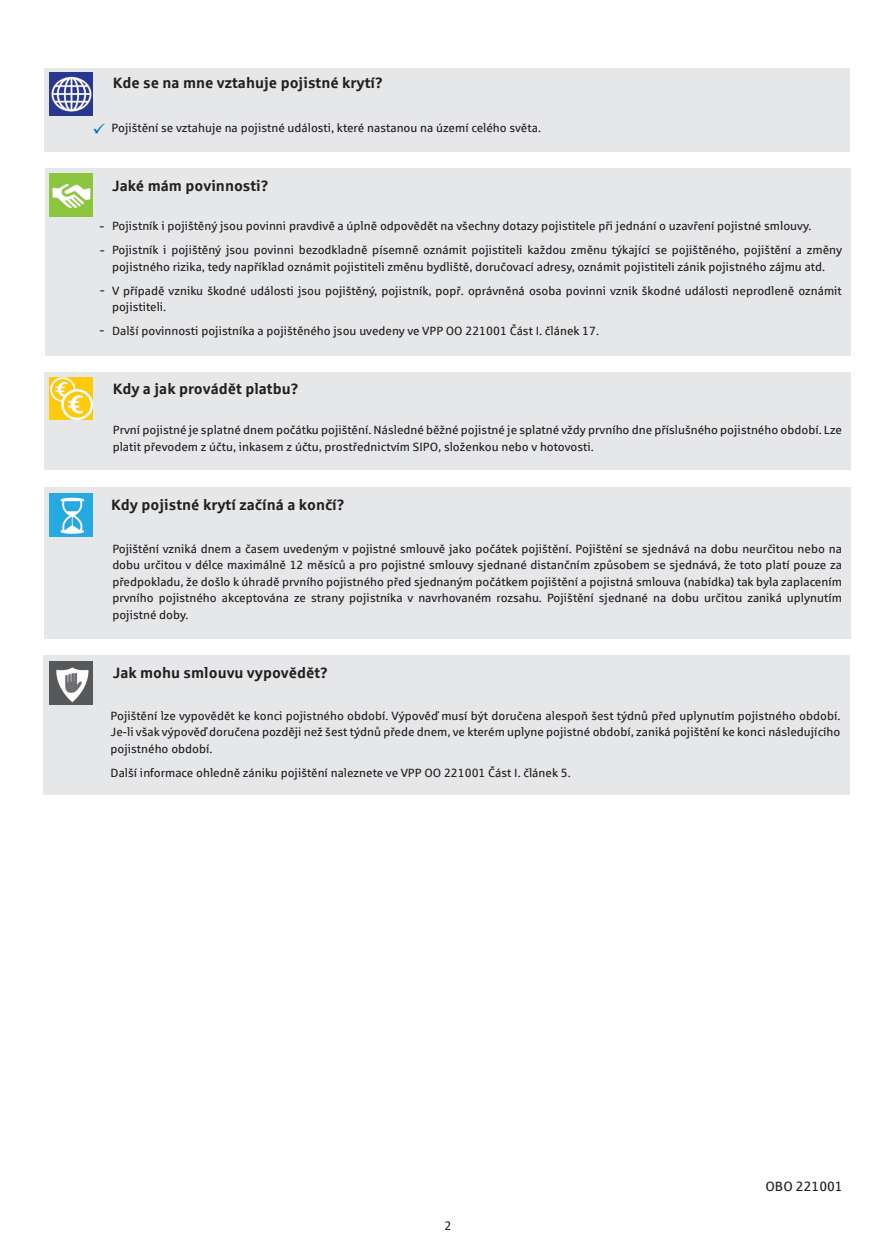
<style>
.page{position:relative;width:893px;height:1251px;background:#fff}
.page>*{position:absolute;margin:0;border:0;box-sizing:border-box;transform-origin:0 0}
.t1{font:16.5px "Calibri";color:#231f20}
.t2{font:700 15px "Sparkasse Rg";color:#231f20}
.t3{font:13.5px "Sparkasse Rg";color:#231f20}
.t4{font:13.5px "Calibri";color:#231f20}
.t5{font:12px/16.5px "Sparkasse Rg";color:#231f20}
</style>
<div class="page">
<div style="left:45px;top:168px;width:805px;height:187px;background:#e6e7e9"></div>
<div style="left:44px;top:372px;width:806px;height:98px;background:#e6e7e9"></div>
<div style="left:45px;top:487px;width:806px;height:151px;background:#e6e7e9"></div>
<div style="left:43px;top:655px;width:807px;height:139px;background:#e6e7e9"></div>
<img style="left:50px;top:173px;width:42px;height:43px">
<img style="left:50px;top:377px;width:42px;height:43px">
<img style="left:50px;top:493px;width:42px;height:43px">
<img style="left:50px;top:661px;width:42px;height:43px">
<div style="left:44px;top:68px;width:806px;height:83px;background:#e6e7e9"></div>
<img style="left:50px;top:73px;width:42px;height:42px">
<p class="t2" style="left:113px;top:73px;width:272px">Kde se na mne vztahuje pojistné krytí?</p>
<p class="t5" style="left:112px;top:119px;width:431px">Pojištění se vztahuje na pojistné události, které nastanou na území celého světa.</p>
<p class="t2" style="left:112px;top:176px;width:158px">Jaké mám povinnosti?</p>
<p class="t5" style="left:112px;top:217px;width:701px">Pojistník i pojištěný jsou povinni pravdivě a úplně odpovědět na všechny dotazy pojistitele při jednání o uzavření pojistné smlouvy.</p>
<p class="t5" style="left:112px;top:241px;width:731px">Pojistník i pojištěný jsou povinni bezodkladně písemně oznámit pojistiteli každou změnu týkající se pojištěného, pojištění a změny pojistného rizika, tedy například oznámit pojistiteli změnu bydliště, doručovací adresy, oznámit pojistiteli zánik pojistného zájmu atd.</p>
<p class="t5" style="left:112px;top:282px;width:731px">V případě vzniku škodné události jsou pojištěný, pojistník, popř. oprávněná osoba povinni vznik škodné události neprodleně oznámit pojistiteli.</p>
<p class="t5" style="left:112px;top:322px;width:489px">Další povinnosti pojistníka a pojištěného jsou uvedeny ve VPP OO 221001 Část I. článek 17.</p>
<p class="t1" style="left:99px;top:214px;width:7px">-</p>
<p class="t1" style="left:100px;top:238px;width:7px">-</p>
<p class="t1" style="left:100px;top:278px;width:7px">-</p>
<p class="t1" style="left:100px;top:318px;width:7px">-</p>
<p class="t2" style="left:113px;top:379px;width:187px">Kdy a jak provádět platbu?</p>
<p class="t5" style="left:113px;top:421px;width:731px">První pojistné je splatné dnem počátku pojištění. Následné běžné pojistné je splatné vždy prvního dne příslušného pojistného období. Lze platit převodem z účtu, inkasem z účtu, prostřednictvím SIPO, složenkou nebo v hotovosti.</p>
<p class="t2" style="left:111px;top:495px;width:235px">Kdy pojistné krytí začíná a končí?</p>
<p class="t5" style="left:112px;top:539px;width:731px;text-align:justify">Pojištění vzniká dnem a časem uvedeným v pojistné smlouvě jako počátek pojištění. Pojištění se sjednává na dobu neurčitou nebo na dobu určitou v délce maximálně 12 měsíců a pro pojistné smlouvy sjednané distančním způsobem se sjednává, že toto platí pouze za předpokladu, že došlo k úhradě prvního pojistného před sjednaným počátkem pojištění a pojistná smlouva (nabídka) tak byla zaplacením prvního pojistného akceptována ze strany pojistníka v navrhovaném rozsahu. Pojištění sjednané na dobu určitou zaniká uplynutím pojistné doby.</p>
<p class="t2" style="left:113px;top:662px;width:217px">Jak mohu smlouvu vypovědět?</p>
<p class="t5" style="left:111px;top:706px;width:731px;text-align:justify">Pojištění lze vypovědět ke konci pojistného období. Výpověď musí být doručena alespoň šest týdnů před uplynutím pojistného období.<br>Je-li však výpověď doručena později než šest týdnů přede dnem, ve kterém uplyne pojistné období, zaniká pojištění ke konci následujícího pojistného období.</p>
<p class="t5" style="left:111px;top:763px;width:462px">Další informace ohledně zániku pojištění naleznete ve VPP OO 221001 Část I. článek 5.</p>
<p class="t4" style="left:445px;top:1215px;width:8px">2</p>
<p class="t3" style="left:765px;top:1177px;width:79px">OBO 221001</p>
</div>
